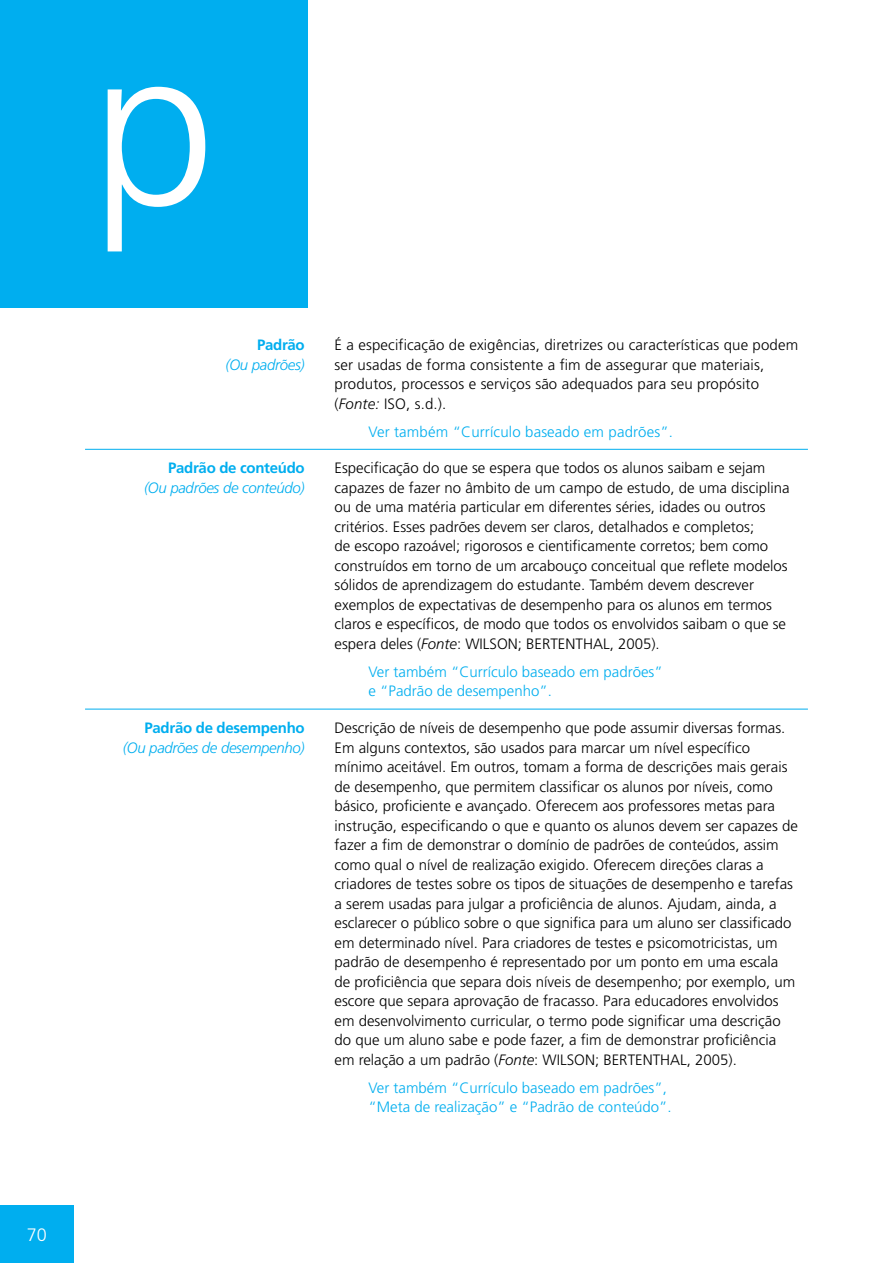
<style>
.page{position:relative;width:893px;height:1263px;background:#fff}
.page>*{position:absolute;margin:0;border:0;box-sizing:border-box;transform-origin:0 0}
.t1{font:300 225px "Frutiger";color:#fff}
.t2{font:300 18px "Frutiger";color:#fff}
.t3{font:300 15px/19.5px "Frutiger";color:#000}
.t4{font:300 15px/19.5px "Frutiger";color:#00aeef}
.t5{font:italic 300 15px "Frutiger";letter-spacing:-.02em;color:#00aeef}
.t6{font:700 15px "Frutiger";letter-spacing:-.02em;color:#00aeef}
.s1{font-style:italic}
</style>
<div class="page">
<div style="left:0;top:1205px;width:74px;height:58px;background:#00aeef"></div>
<hr style="left:85px;top:449px;width:241px;height:1px;background:#00aeef">
<hr style="left:326px;top:449px;width:482px;height:1px;background:#00aeef">
<hr style="left:85px;top:709px;width:241px;height:1px;background:#00aeef">
<hr style="left:326px;top:709px;width:482px;height:1px;background:#00aeef">
<div style="left:0;top:0;width:308px;height:308px;background:#00aeef"></div>
<p class="t2" style="left:27px;top:1224px;width:22px">70</p>
<h1 class="t1" style="left:91px;top:-1px;width:127px">p</h1>
<p class="t6" style="left:257px;top:336px;width:49px">Padrão</p>
<p class="t5" style="left:225px;top:356px;width:81px">(Ou padrões)</p>
<p class="t3" style="left:334px;top:335px;width:465px">É a especificação de exigências, diretrizes ou características que podem ser usadas de forma consistente a fim de assegurar que materiais, produtos, processos e serviços são adequados para seu propósito (<span class="s1">Fonte:</span> ISO, s.d.).</p>
<p class="t4" style="left:369px;top:422px;width:306px">Ver também “Currículo baseado em padrões”.</p>
<p class="t6" style="left:168px;top:459px;width:138px">Padrão de conteúdo</p>
<p class="t5" style="left:144px;top:479px;width:162px">(Ou padrões de conteúdo)</p>
<p class="t3" style="left:334px;top:459px;width:457px">Especificação do que se espera que todos os alunos saibam e sejam capazes de fazer no âmbito de um campo de estudo, de uma disciplina ou de uma matéria particular em diferentes séries, idades ou outros critérios. Esses padrões devem ser claros, detalhados e completos;<br>de escopo razoável; rigorosos e cientificamente corretos; bem como construídos em torno de um arcabouço conceitual que reflete modelos sólidos de aprendizagem do estudante. Também devem descrever exemplos de expectativas de desempenho para os alunos em termos claros e específicos, de modo que todos os envolvidos saibam o que se espera deles (<span class="s1">Fonte</span>: WILSON; BERTENTHAL, 2005).</p>
<p class="t4" style="left:369px;top:662px;width:296px">Ver também “Currículo baseado em padrões” e “Padrão de desempenho”.</p>
<p class="t6" style="left:145px;top:719px;width:162px">Padrão de desempenho</p>
<p class="t5" style="left:123px;top:739px;width:183px">(Ou padrões de desempenho)</p>
<p class="t3" style="left:334px;top:718px;width:465px">Descrição de níveis de desempenho que pode assumir diversas formas.<br>Em alguns contextos, são usados para marcar um nível específico mínimo aceitável. Em outros, tomam a forma de descrições mais gerais de desempenho, que permitem classificar os alunos por níveis, como básico, proficiente e avançado. Oferecem aos professores metas para instrução, especificando o que e quanto os alunos devem ser capazes de fazer a fim de demonstrar o domínio de padrões de conteúdos, assim como qual o nível de realização exigido. Oferecem direções claras a criadores de testes sobre os tipos de situações de desempenho e tarefas a serem usadas para julgar a proficiência de alunos. Ajudam, ainda, a esclarecer o público sobre o que significa para um aluno ser classificado em determinado nível. Para criadores de testes e psicomotricistas, um padrão de desempenho é representado por um ponto em uma escala<br>de proficiência que separa dois níveis de desempenho; por exemplo, um escore que separa aprovação de fracasso. Para educadores envolvidos em desenvolvimento curricular, o termo pode significar uma descrição do que um aluno sabe e pode fazer, a fim de demonstrar proficiência em relação a um padrão (<span class="s1">Fonte</span>: WILSON; BERTENTHAL, 2005).</p>
<p class="t4" style="left:369px;top:1078px;width:305px">Ver também “Currículo baseado em padrões”, “Meta de realização” e “Padrão de conteúdo”.</p>
</div>
